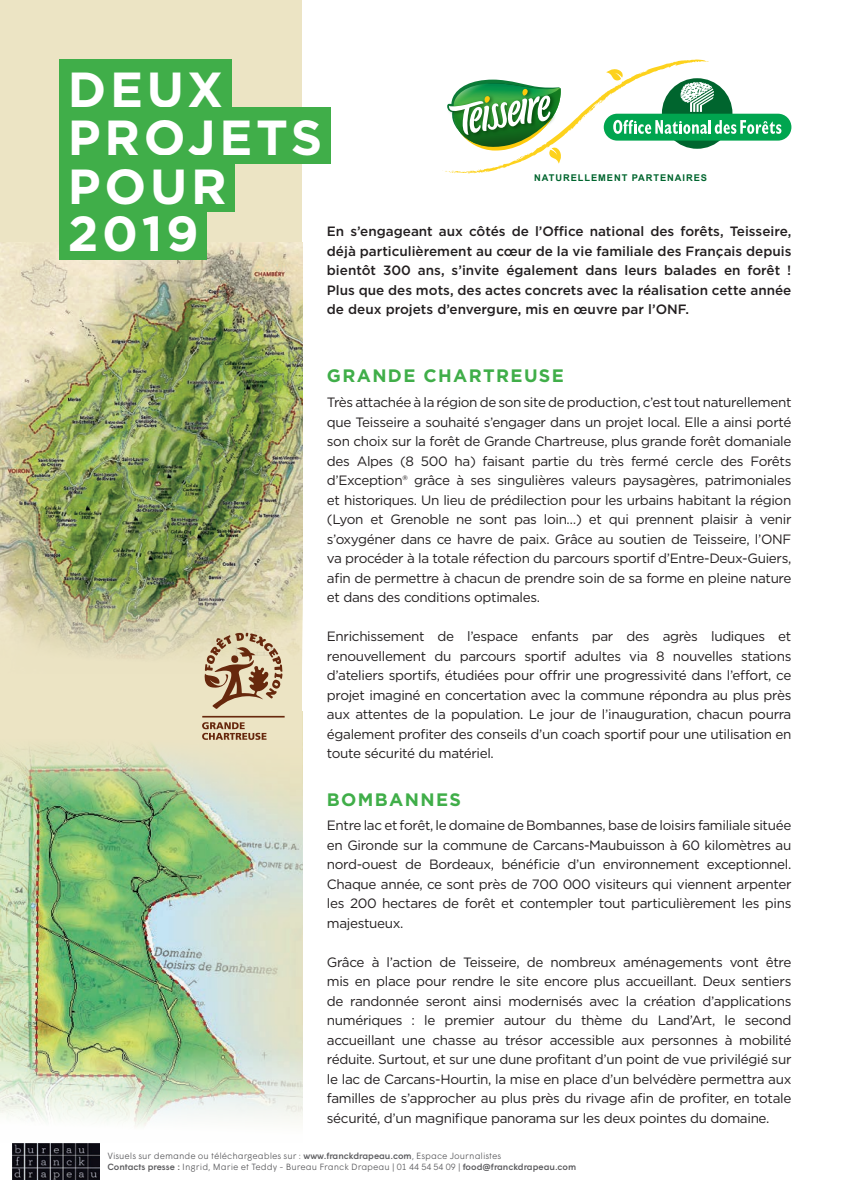
<style>
.page{position:relative;width:851px;height:1191px;background:#fff}
.page>*{position:absolute;margin:0;border:0;box-sizing:border-box;transform-origin:0 0}
.t1{font:700 49.2px/48.2px "Gotham";letter-spacing:.075em;color:#fff}
.t2{font:700 18px "Gotham";letter-spacing:.075em;color:#40ae49}
.t3{font:13.5px/19.5px "Gotham";letter-spacing:-.025em;color:#231f20;text-align:justify}
.t4{font:500 13.5px/19.5px "Gotham";color:#231f20;text-align:justify}
.t5{font:700 9.3px "Arial";letter-spacing:.1em;color:#00652e}
.t6{font:300 9px/10.8px "Wigrum";color:#5a5a5d}
.s1{font-weight:500}
</style>
<div class="page">
<img style="left:0;top:1002px;width:302px;height:125px">
<img style="left:0;top:0;width:302px;height:1002px">
<img style="left:0;top:243px;width:302px;height:430px">
<div style="left:60px;top:203px;width:147px;height:57px;background:#40ae49"></div>
<div style="left:60px;top:60px;width:172px;height:56px;background:#40ae49"></div>
<div style="left:60px;top:107px;width:271px;height:56px;background:#40ae49"></div>
<div style="left:60px;top:156px;width:175px;height:56px;background:#40ae49"></div>
<img style="left:13px;top:1143px;width:87px;height:36px">
<div style="left:603px;top:114px;width:188px;height:27px;background:#00a54f;border-radius:13px"></div>
<svg style="left:442px;top:60px;width:339px;height:114px"></svg>
<svg style="left:202px;top:716px;width:82px;height:24px;background:#c7b091"></svg>
<svg style="left:204px;top:633px;width:78px;height:76px;background:#c1a889"></svg>
<h1 class="t1" style="left:68px;top:65px;width:256px">DEUX<br>PROJETS<br>POUR</h1>
<p class="t5" style="left:534px;top:171px;width:174px">NATURELLEMENT PARTENAIRES</p>
<h1 class="t1" style="left:68px;top:209px;width:132px">2019</h1>
<p class="t4" style="left:327px;top:222px;width:466px">En s’engageant aux côtés de l’Office national des forêts, Teisseire, déjà particulièrement au cœur de la vie familiale des Français depuis bientôt 300 ans, s’invite également dans leurs balades en forêt !<br>Plus que des mots, des actes concrets avec la réalisation cette année de deux projets d’envergure, mis en œuvre par l’ONF.</p>
<h2 class="t2" style="left:327px;top:364px;width:238px">GRANDE CHARTREUSE</h2>
<p class="t3" style="left:327px;top:392px;width:466px">Très attachée à la région de son site de production, c’est tout naturellement que Teisseire a souhaité s’engager dans un projet local. Elle a ainsi porté son choix sur la forêt de Grande Chartreuse, plus grande forêt domaniale des Alpes (8 500 ha) faisant partie du très fermé cercle des Forêts d’Exception® grâce à ses singulières valeurs paysagères, patrimoniales et historiques. Un lieu de prédilection pour les urbains habitant la région (Lyon et Grenoble ne sont pas loin…) et qui prennent plaisir à venir s’oxygéner dans ce havre de paix. Grâce au soutien de Teisseire, l’ONF va procéder à la totale réfection du parcours sportif d’Entre-Deux-Guiers, afin de permettre à chacun de prendre soin de sa forme en pleine nature et dans des conditions optimales.</p>
<p class="t3" style="left:327px;top:626px;width:466px">Enrichissement de l’espace enfants par des agrès ludiques et renouvellement du parcours sportif adultes via 8 nouvelles stations d’ateliers sportifs, étudiées pour offrir une progressivité dans l’effort, ce projet imaginé en concertation avec la commune répondra au plus près aux attentes de la population. Le jour de l’inauguration, chacun pourra également profiter des conseils d’un coach sportif pour une utilisation en toute sécurité du matériel.</p>
<h2 class="t2" style="left:327px;top:788px;width:135px">BOMBANNES</h2>
<p class="t3" style="left:327px;top:815px;width:466px">Entre lac et forêt, le domaine de Bombannes, base de loisirs familiale située en Gironde sur la commune de Carcans-Maubuisson à 60 kilomètres au nord-ouest de Bordeaux, bénéficie d’un environnement exceptionnel.<br>Chaque année, ce sont près de 700 000 visiteurs qui viennent arpenter les 200 hectares de forêt et contempler tout particulièrement les pins majestueux.</p>
<p class="t3" style="left:327px;top:952px;width:466px">Grâce à l’action de Teisseire, de nombreux aménagements vont être mis en place pour rendre le site encore plus accueillant. Deux sentiers de randonnée seront ainsi modernisés avec la création d’applications numériques : le premier autour du thème du Land’Art, le second accueillant une chasse au trésor accessible aux personnes à mobilité réduite. Surtout, et sur une dune profitant d’un point de vue privilégié sur le lac de Carcans-Hourtin, la mise en place d’un belvédère permettra aux familles de s’approcher au plus près du rivage afin de profiter, en totale sécurité, d’un magnifique panorama sur les deux pointes du domaine.</p>
<p class="t6" style="left:107px;top:1150px;width:470px">Visuels sur demande ou téléchargeables sur : <span class="s1">www.franckdrapeau.com</span>, Espace Journalistes<br><span class="s1">Contacts presse :</span> Ingrid, Marie et Teddy - Bureau Franck Drapeau | 01 44 54 54 09 | <span class="s1">food@franckdrapeau.com</span></p>
</div>
